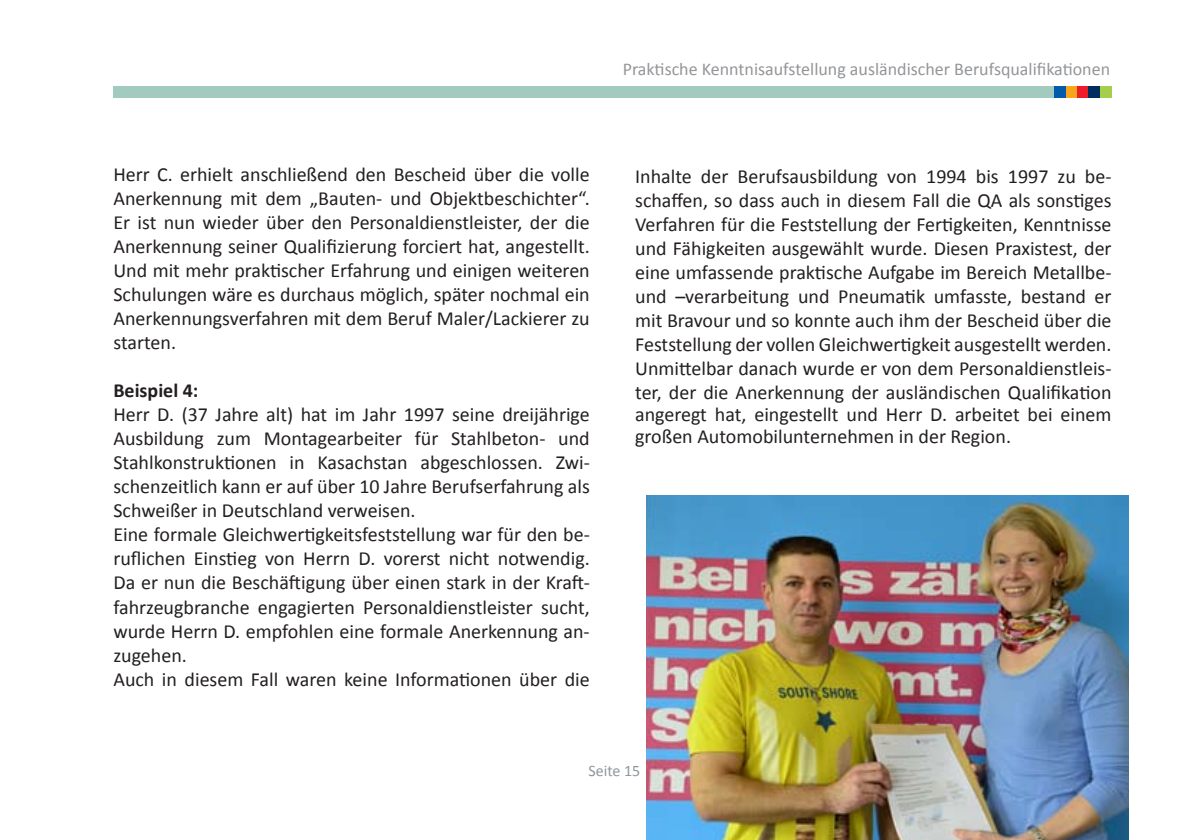
<style>
.page{position:relative;width:1191px;height:840px;background:#fff}
.page>*{position:absolute;margin:0;border:0;box-sizing:border-box;transform-origin:0 0}
.t1{font:20px/24px "Calibri";color:#231f20;text-align:justify}
.t2{font:700 20px "Calibri";color:#231f20}
.t3{font:18px "Calibri";color:#939598}
.t4{font:16px "Calibri";color:#90979d}
</style>
<div class="page">
<div style="left:113px;top:86px;width:998px;height:12px;background:#a2cabf"></div>
<div style="left:1077px;top:86px;width:11px;height:12px;background:#ee1c28"></div>
<div style="left:1100px;top:86px;width:11px;height:12px;background:#a4ce4c"></div>
<div style="left:1065px;top:86px;width:12px;height:12px;background:#f9a51b"></div>
<div style="left:1054px;top:86px;width:11px;height:12px;background:#015aaa"></div>
<div style="left:1088px;top:86px;width:12px;height:12px;background:#002e5e"></div>
<img style="left:646px;top:495px;width:482px;height:344px">
<p class="t3" style="left:622px;top:57px;width:489px">Praktische Kenntnisaufstellung ausländischer Berufsqualifikationen</p>
<p class="t1" style="left:113px;top:162px;width:478px">Herr C. erhielt anschließend den Bescheid über die volle Anerkennung mit dem „Bauten- und Objektbeschichter“.<br>Er ist nun wieder über den Personaldienstleister, der die Anerkennung seiner Qualifizierung forciert hat, angestellt.<br>Und mit mehr praktischer Erfahrung und einigen weiteren Schulungen wäre es durchaus möglich, später nochmal ein Anerkennungsverfahren mit dem Beruf Maler/Lackierer zu starten.</p>
<p class="t2" style="left:113px;top:377px;width:86px">Beispiel 4:</p>
<p class="t1" style="left:113px;top:402px;width:478px;text-align:left">Herr D. (37 Jahre alt) hat im Jahr 1997 seine dreijährige Ausbildung zum Montagearbeiter für Stahlbeton- und Stahlkonstruktionen in Kasachstan abgeschlossen. Zwi&shy;schenzeitlich kann er auf über 10 Jahre Berufserfahrung als Schweißer in Deutschland verweisen.<br>Eine formale Gleichwertigkeitsfeststellung war für den be&shy;ruflichen Einstieg von Herrn D. vorerst nicht notwendig.<br>Da er nun die Beschäftigung über einen stark in der Kraft&shy;fahrzeugbranche engagierten Personaldienstleister sucht, wurde Herrn D. empfohlen eine formale Anerkennung an&shy;zugehen.<br>Auch in diesem Fall waren keine Informationen über die</p>
<p class="t1" style="left:635px;top:164px;width:478px">Inhalte der Berufsausbildung von 1994 bis 1997 zu be&shy;schaffen, so dass auch in diesem Fall die QA als sonstiges Verfahren für die Feststellung der Fertigkeiten, Kenntnisse und Fähigkeiten ausgewählt wurde. Diesen Praxistest, der eine umfassende praktische Aufgabe im Bereich Metallbe&shy;und –verarbeitung und Pneumatik umfasste, bestand er mit Bravour und so konnte auch ihm der Bescheid über die Feststellung der vollen Gleichwertigkeit ausgestellt werden.<br>Unmittelbar danach wurde er von dem Personaldienstleis&shy;ter, der die Anerkennung der ausländischen Qualifikation</p>
<p class="t1" style="left:635px;top:403px;width:478px;line-height:22px">angeregt hat, eingestellt und Herr D. arbeitet bei einem großen Automobilunternehmen in der Region.</p>
<p class="t4" style="left:588px;top:760px;width:53px">Seite 15</p>
</div>
